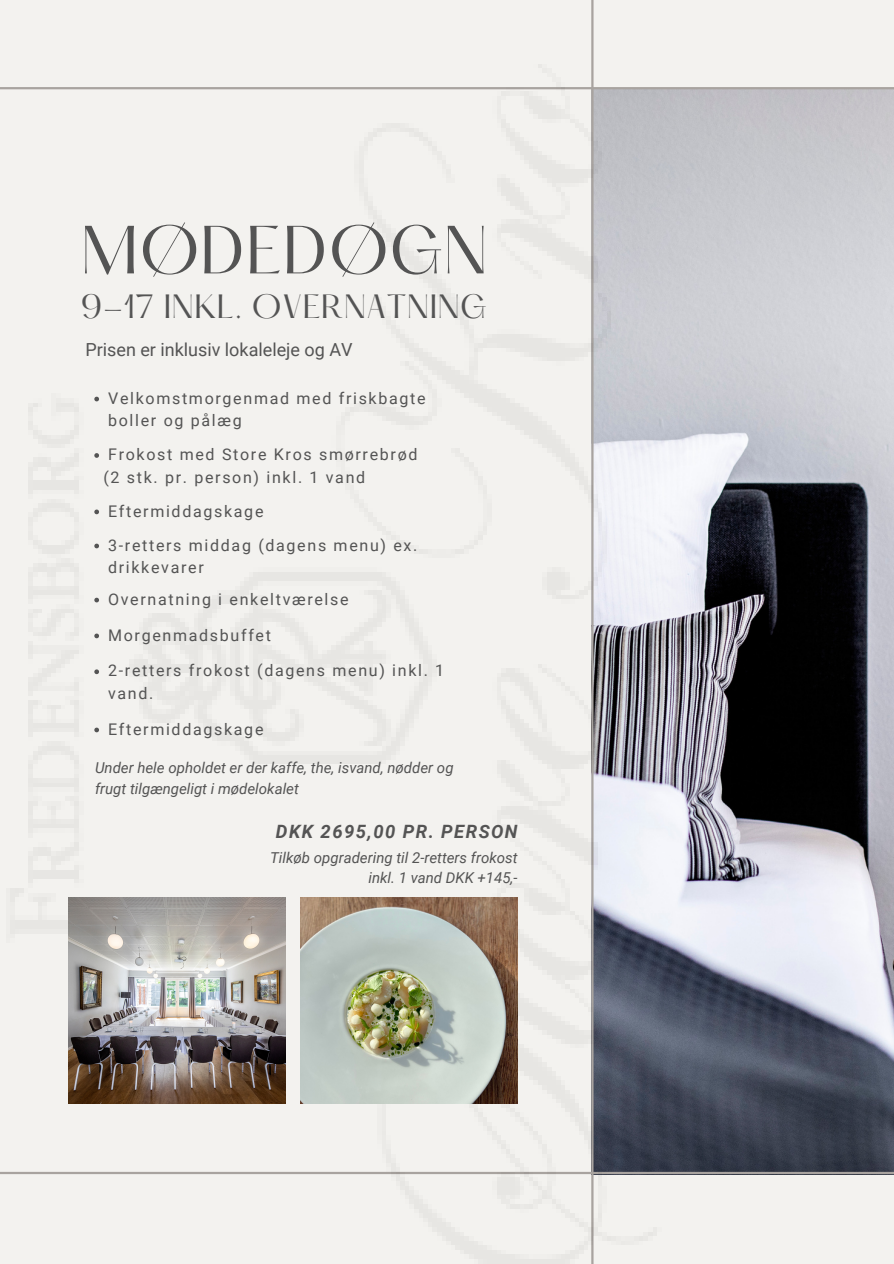
<style>
.page{position:relative;width:894px;height:1264px;background:#fff}
.page>*{position:absolute;margin:0;border:0;box-sizing:border-box;transform-origin:0 0}
.t1{font:59.4px "Hatton";letter-spacing:.02em;color:#545454}
.t2{font:29.4px "Hatton";letter-spacing:.02em;color:#545454}
.t3{font:italic 700 18.3px "Roboto";letter-spacing:.075em;color:#545454}
.t4{font:18px "Roboto";color:#545454}
.t5{font:16.05px/22.4px "Roboto";letter-spacing:.105em;color:#545454}
.t6{font:italic 15px/20.2px "Roboto";color:#545454}
</style>
<div class="page">
<div style="left:0;top:0;width:893px;height:1263px;background:#f3f2ef"></div>
<img style="left:669px;top:89px;width:224px;height:1082px">
<hr style="left:0;top:87px;width:893px;height:2px;background:#a8a39f">
<hr style="left:0;top:1171px;width:893px;height:3px;background:#a8a39f">
<img style="left:0;top:0;width:669px;height:1263px">
<img style="left:68px;top:897px;width:217px;height:206px">
<img style="left:300px;top:897px;width:217px;height:206px">
<svg style="left:94px;top:397px;width:5px;height:4px"></svg>
<svg style="left:94px;top:453px;width:5px;height:5px"></svg>
<svg style="left:94px;top:509px;width:5px;height:5px"></svg>
<svg style="left:94px;top:543px;width:5px;height:5px"></svg>
<svg style="left:94px;top:597px;width:5px;height:5px"></svg>
<svg style="left:94px;top:633px;width:5px;height:5px"></svg>
<svg style="left:94px;top:669px;width:5px;height:5px"></svg>
<svg style="left:94px;top:727px;width:5px;height:5px"></svg>
<p class="t1" style="left:81px;top:222px;width:408px">MØDEDØGN</p>
<p class="t2" style="left:81px;top:293px;width:407px">9-17 INKL. OVERNATNING</p>
<h2 class="t4" style="left:85px;top:339px;width:268px">Prisen er inklusiv lokaleleje og AV</h2>
<p class="t5" style="left:108px;top:387px;width:319px">Velkomstmorgenmad med friskbagte boller og pålæg</p>
<p class="t5" style="left:108px;top:443px;width:311px">Frokost med Store Kros smørrebrød</p>
<p class="t5" style="left:103px;top:466px;width:263px">(2 stk. pr. person) inkl. 1 vand</p>
<p class="t5" style="left:108px;top:500px;width:157px">Eftermiddagskage</p>
<p class="t5" style="left:108px;top:534px;width:311px">3-retters middag (dagens menu) ex. drikkevarer</p>
<p class="t5" style="left:108px;top:588px;width:242px">Overnatning i enkeltværelse</p>
<p class="t5" style="left:108px;top:624px;width:164px">Morgenmadsbuffet</p>
<p class="t5" style="left:108px;top:660px;width:337px">2-retters frokost (dagens menu) inkl. 1 vand.</p>
<p class="t5" style="left:108px;top:718px;width:157px">Eftermiddagskage</p>
<p class="t6" style="left:95px;top:758px;width:360px">Under hele opholdet er der kaffe, the, isvand, nødder og frugt tilgængeligt i mødelokalet</p>
<p class="t3" style="left:276px;top:821px;width:243px">DKK 2695,00 PR. PERSON</p>
<p class="t6" style="left:270px;top:847px;width:249px">Tilkøb opgradering til 2-retters frokost</p>
<p class="t6" style="left:368px;top:867px;width:151px">inkl. 1 vand DKK +145,-</p>
</div>
